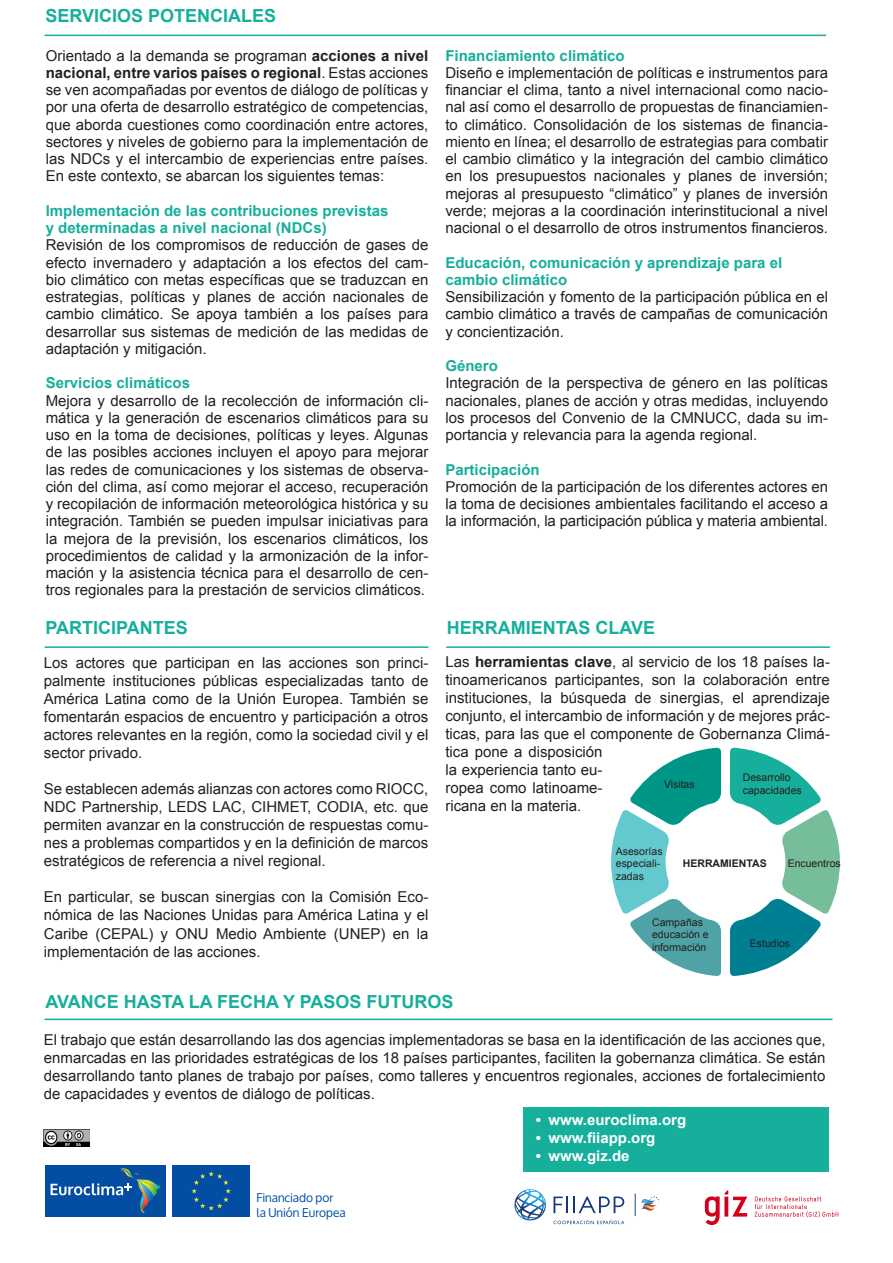
<style>
.page{position:relative;width:893px;height:1263px;background:#fff}
.page>*{position:absolute;margin:0;border:0;box-sizing:border-box;transform-origin:0 0}
.t1{font:700 18px "Arial";color:#16af9b}
.t2{font:15px/17.2px "Arial";color:#231f20;text-align:justify}
.t3{font:700 15px/17.2px "Arial";color:#16af9b}
.t4{font:700 14.7px "Arial";color:#fff}
.t5{font:12.15px/14.5px "Oxygen";color:#034ea2}
.t6{font:10.5px/12.6px "Arial";color:#231f20}
.t7{font:700 10.5px "Arial";color:#231f20}
.s1{font-weight:700}
</style>
<div class="page">
<hr style="left:45px;top:35px;width:781px;height:1px;background:#16af9b">
<hr style="left:45px;top:646px;width:383px;height:2px;background:#16af9b">
<hr style="left:45px;top:1019px;width:787px;height:1px;background:#16af9b">
<hr style="left:446px;top:646px;width:384px;height:2px;background:#16af9b">
<div style="left:523px;top:1106px;width:306px;height:65px;background:#16af9b"></div>
<div style="left:45px;top:1165px;width:120px;height:52px;background:#034ea2"></div>
<svg style="left:51px;top:1168px;width:109px;height:45px"></svg>
<div style="left:172px;top:1165px;width:78px;height:52px;background:#034ea2"></div>
<svg style="left:191px;top:1171px;width:40px;height:39px"></svg>
<svg style="left:730px;top:748px;width:110px;height:228px"></svg>
<svg style="left:611px;top:748px;width:110px;height:228px"></svg>
<img style="left:44px;top:1130px;width:46px;height:16px">
<svg style="left:554px;top:1196px;width:70px;height:17px"></svg>
<svg style="left:514px;top:1189px;width:32px;height:32px"></svg>
<svg style="left:635px;top:1193px;width:25px;height:23px"></svg>
<svg style="left:553px;top:1220px;width:71px;height:4px"></svg>
<svg style="left:705px;top:1190px;width:42px;height:35px"></svg>
<svg style="left:754px;top:1196px;width:84px;height:21px"></svg>
<p class="t1" style="left:45px;top:4px;width:232px">SERVICIOS POTENCIALES</p>
<p class="t2" style="left:46px;top:47px;width:384px">Orientado a la demanda se programan <span class="s1">acciones a nivel nacional, entre varios países o regional</span>. Estas acciones se ven acompañadas por eventos de diálogo de políticas y por una oferta de desarrollo estratégico de competencias, que aborda cuestiones como coordinación entre actores, sectores y niveles de gobierno para la implementación de las NDCs y el intercambio de experiencias entre países.<br>En este contexto, se abarcan los siguientes temas:</p>
<p class="t3" style="left:46px;top:202px;width:344px">Implementación de las contribuciones previstas y determinadas a nivel nacional (NDCs)</p>
<p class="t2" style="left:46px;top:237px;width:384px">Revisión de los compromisos de reducción de gases de efecto invernadero y adaptación a los efectos del cam&shy;bio climático con metas específicas que se traduzcan en estrategias, políticas y planes de acción nacionales de cambio climático. Se apoya también a los países para desarrollar sus sistemas de medición de las medidas de adaptación y mitigación.</p>
<p class="t3" style="left:46px;top:375px;width:146px">Servicios climáticos</p>
<p class="t2" style="left:46px;top:392px;width:384px">Mejora y desarrollo de la recolección de información cli&shy;mática y la generación de escenarios climáticos para su uso en la toma de decisiones, políticas y leyes. Algunas de las posibles acciones incluyen el apoyo para mejorar las redes de comunicaciones y los sistemas de observa&shy;ción del clima, así como mejorar el acceso, recuperación y recopilación de información meteorológica histórica y su integración. También se pueden impulsar iniciativas para la mejora de la previsión, los escenarios climáticos, los procedimientos de calidad y la armonización de la infor&shy;mación y la asistencia técnica para el desarrollo de cen&shy;tros regionales para la prestación de servicios climáticos.</p>
<p class="t1" style="left:45px;top:615px;width:144px">PARTICIPANTES</p>
<p class="t2" style="left:44px;top:654px;width:386px;line-height:18px">Los actores que participan en las acciones son princi&shy;palmente instituciones públicas especializadas tanto de América Latina como de la Unión Europea. También se fomentarán espacios de encuentro y participación a otros actores relevantes en la región, como la sociedad civil y el sector privado.</p>
<p class="t2" style="left:44px;top:780px;width:386px;line-height:18px">Se establecen además alianzas con actores como RIOCC, NDC Partnership, LEDS LAC, CIHMET, CODIA, etc. que permiten avanzar en la construcción de respuestas comu&shy;nes a problemas compartidos y en la definición de marcos estratégicos de referencia a nivel regional.</p>
<p class="t2" style="left:44px;top:888px;width:386px;line-height:18px">En particular, se buscan sinergias con la Comisión Eco&shy;nómica de las Naciones Unidas para América Latina y el Caribe (CEPAL) y ONU Medio Ambiente (UNEP) en la implementación de las acciones.</p>
<p class="t3" style="left:445px;top:47px;width:181px">Financiamiento climático</p>
<p class="t2" style="left:445px;top:64px;width:384px">Diseño e implementación de políticas e instrumentos para financiar el clima, tanto a nivel internacional como nacio&shy;nal así como el desarrollo de propuestas de financiamien&shy;to climático. Consolidación de los sistemas de financia&shy;miento en línea; el desarrollo de estrategias para combatir el cambio climático y la integración del cambio climático en los presupuestos nacionales y planes de inversión; mejoras al presupuesto “climático” y planes de inversión verde; mejoras a la coordinación interinstitucional a nivel nacional o el desarrollo de otros instrumentos financieros.</p>
<p class="t3" style="left:445px;top:254px;width:338px">Educación, comunicación y aprendizaje para el cambio climático</p>
<p class="t2" style="left:445px;top:288px;width:384px">Sensibilización y fomento de la participación pública en el cambio climático a través de campañas de comunicación y concientización.</p>
<p class="t3" style="left:445px;top:358px;width:54px">Género</p>
<p class="t2" style="left:445px;top:375px;width:384px">Integración de la perspectiva de género en las políticas nacionales, planes de acción y otras medidas, incluyendo los procesos del Convenio de la CMNUCC, dada su im&shy;portancia y relevancia para la agenda regional.</p>
<p class="t3" style="left:445px;top:461px;width:96px">Participación</p>
<p class="t2" style="left:445px;top:478px;width:384px">Promoción de la participación de los diferentes actores en la toma de decisiones ambientales facilitando el acceso a la información, la participación pública y materia ambiental.</p>
<p class="t1" style="left:447px;top:615px;width:210px">HERRAMIENTAS CLAVE</p>
<p class="t2" style="left:445px;top:653px;width:386px;line-height:18px;text-align:left">Las <span class="s1">herramientas clave</span>, al servicio de los 18 países la&shy;tinoamericanos participantes, son la colaboración entre instituciones, la búsqueda de sinergias, el aprendizaje conjunto, el intercambio de información y de mejores prác&shy;ticas, para las que el componente de Gobernanza Climá&shy;tica pone a disposición<br>la experiencia tanto eu-<br>ropea como latinoame-<br>ricana en la materia.</p>
<p class="t6" style="left:743px;top:771px;width:60px">Desarrollo capacidades</p>
<p class="t6" style="left:664px;top:778px;width:32px">Visitas</p>
<p class="t6" style="left:616px;top:845px;width:48px">Asesorías especiali&shy;zadas</p>
<p class="t7" style="left:683px;top:856px;width:85px">HERRAMIENTAS</p>
<p class="t6" style="left:788px;top:857px;width:55px">Encuentros</p>
<p class="t6" style="left:652px;top:916px;width:58px">Campañas educación e información</p>
<p class="t6" style="left:750px;top:937px;width:42px">Estudios</p>
<p class="t1" style="left:45px;top:989px;width:410px">AVANCE HASTA LA FECHA Y PASOS FUTUROS</p>
<p class="t2" style="left:44px;top:1030px;width:783px;line-height:18px">El trabajo que están desarrollando las dos agencias implementadoras se basa en la identificación de las acciones que, enmarcadas en las prioridades estratégicas de los 18 países participantes, faciliten la gobernanza climática. Se están desarrollando tanto planes de trabajo por países, como talleres y encuentros regionales, acciones de fortalecimiento de capacidades y eventos de diálogo de políticas.</p>
<p class="t5" style="left:256px;top:1190px;width:91px">Financiado por la Unión Europea</p>
<p class="t4" style="left:536px;top:1110px;width:152px">• www.euroclima.org</p>
<p class="t4" style="left:536px;top:1128px;width:121px">• www.fiiapp.org</p>
<p class="t4" style="left:536px;top:1146px;width:95px">• www.giz.de</p>
</div>
